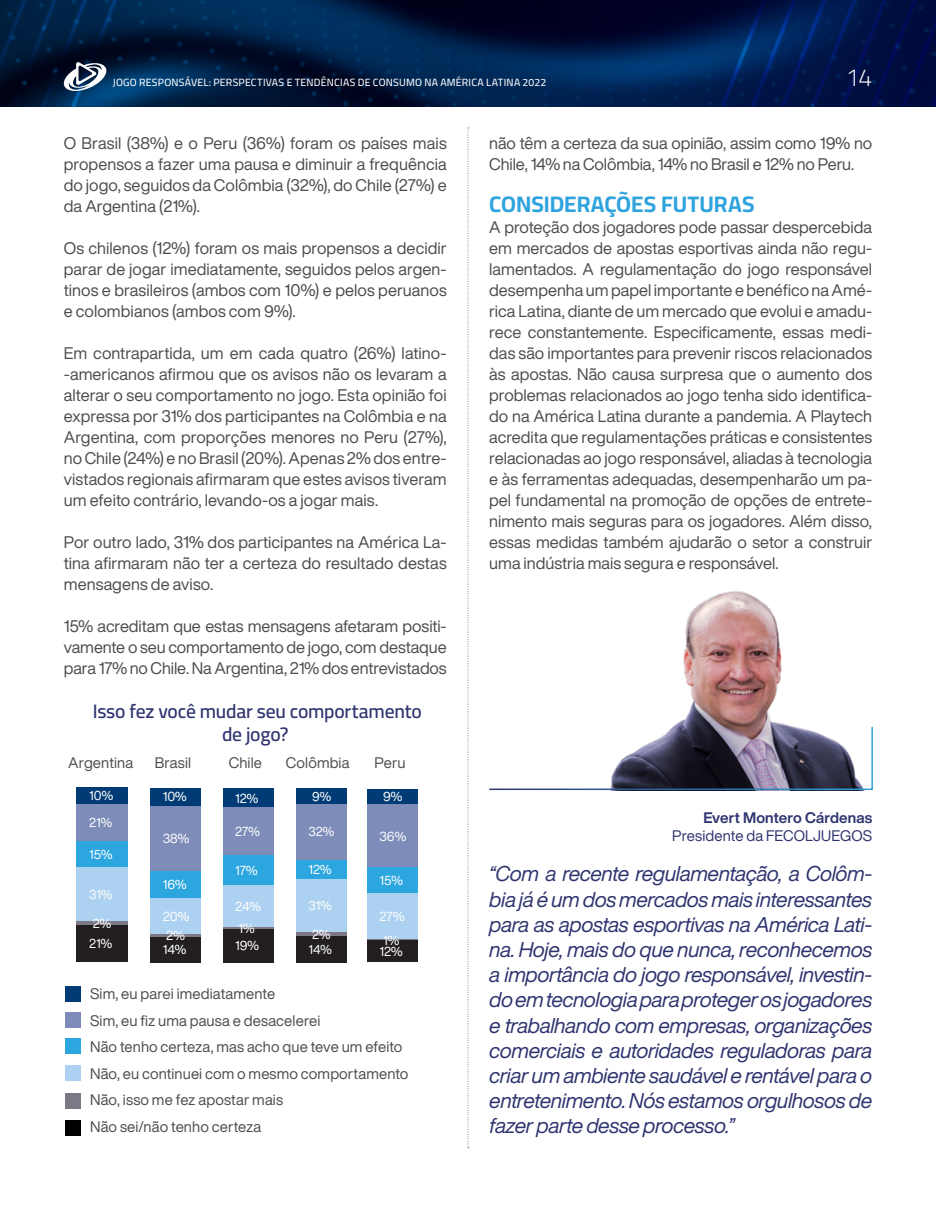
<style>
.page{position:relative;width:936px;height:1212px;background:#fff}
.page>*{position:absolute;margin:0;border:0;box-sizing:border-box;transform-origin:0 0}
.t1{font:300 24.6px "Cairo";color:#fff}
.t2{font:700 22.5px "Cairo";color:#2ea3dd}
.t3{font:italic 21px/25.2px "Helvetica Now Display";letter-spacing:-.02em;color:#2e346f;text-align:justify}
.t4{font:600 19.5px/23.4px "Cairo";letter-spacing:-.01em;color:#2e346f;text-align:center}
.t5{font:16.5px/21px "Helvetica Now Display";color:#4d4d4d;text-align:justify}
.t6{font:15px/26.5px "Helvetica Now Display";letter-spacing:.005em;color:#4d4d4d}
.t7{font:15px "Helvetica Now Display";letter-spacing:.005em;color:#2e346f}
.t8{font:700 15px "Helvetica Now Display";letter-spacing:.005em;color:#2e346f}
.t9{font:12.9px/19.6px "Helvetica Now Display";letter-spacing:.005em;color:#fff}
.t10{font:12.75px/14.7px "Helvetica Now Display";letter-spacing:.005em;color:#fff}
.t11{font:500 10.5px "Cairo";letter-spacing:.02em;color:#fff}
</style>
<div class="page">
<img style="left:0;top:0;width:935px;height:106px">
<svg style="left:62px;top:62px;width:46px;height:31px"></svg>
<img style="left:675px;top:591px;width:112px;height:134px">
<svg style="left:489px;top:725px;width:384px;height:66px"></svg>
<svg style="left:467px;top:128px;width:2px;height:1020px"></svg>
<div style="left:65px;top:986px;width:15px;height:16px;background:#003b75"></div>
<div style="left:65px;top:1012px;width:15px;height:16px;background:#7d8cb8"></div>
<div style="left:65px;top:1038px;width:15px;height:16px;background:#2ba6de"></div>
<div style="left:65px;top:1065px;width:15px;height:16px;background:#add1f0"></div>
<div style="left:65px;top:1092px;width:15px;height:16px;background:#7d7885"></div>
<div style="left:65px;top:1120px;width:15px;height:16px;background:#000"></div>
<div style="left:150px;top:788px;width:51px;height:17px;background:#003b75"></div>
<div style="left:150px;top:805px;width:51px;height:66px;background:#7d8cb8"></div>
<div style="left:150px;top:871px;width:51px;height:27px;background:#2ba6de"></div>
<div style="left:150px;top:898px;width:51px;height:36px;background:#add1f0"></div>
<hr style="left:150px;top:934px;width:51px;height:3px;background:#7d7885">
<div style="left:150px;top:937px;width:51px;height:25px;background:#231f20"></div>
<div style="left:223px;top:788px;width:50px;height:20px;background:#003b75"></div>
<div style="left:223px;top:808px;width:50px;height:47px;background:#7d8cb8"></div>
<div style="left:223px;top:855px;width:50px;height:30px;background:#2ba6de"></div>
<div style="left:223px;top:885px;width:50px;height:42px;background:#add1f0"></div>
<hr style="left:223px;top:927px;width:50px;height:2px;background:#7d7885">
<div style="left:223px;top:929px;width:50px;height:33px;background:#231f20"></div>
<div style="left:296px;top:788px;width:50px;height:16px;background:#003b75"></div>
<div style="left:296px;top:804px;width:50px;height:56px;background:#7d8cb8"></div>
<div style="left:296px;top:860px;width:50px;height:19px;background:#2ba6de"></div>
<div style="left:296px;top:879px;width:50px;height:53px;background:#add1f0"></div>
<hr style="left:296px;top:932px;width:50px;height:4px;background:#7d7885">
<div style="left:296px;top:936px;width:50px;height:26px;background:#231f20"></div>
<div style="left:367px;top:789px;width:51px;height:15px;background:#003b75"></div>
<div style="left:367px;top:804px;width:51px;height:63px;background:#7d8cb8"></div>
<div style="left:367px;top:867px;width:51px;height:27px;background:#2ba6de"></div>
<div style="left:367px;top:894px;width:51px;height:45px;background:#add1f0"></div>
<hr style="left:367px;top:939px;width:51px;height:2px;background:#7d7885">
<div style="left:367px;top:941px;width:51px;height:21px;background:#231f20"></div>
<div style="left:77px;top:787px;width:51px;height:17px;background:#003b75"></div>
<div style="left:77px;top:804px;width:51px;height:37px;background:#7d8cb8"></div>
<div style="left:77px;top:841px;width:51px;height:26px;background:#2ba6de"></div>
<div style="left:77px;top:867px;width:51px;height:55px;background:#add1f0"></div>
<hr style="left:77px;top:922px;width:51px;height:3px;background:#7d7885">
<div style="left:77px;top:925px;width:51px;height:37px;background:#231f20"></div>
<p class="t11" style="left:113px;top:75px;width:435px">JOGO RESPONSÁVEL: PERSPECTIVAS E TENDÊNCIAS DE CONSUMO NA AMÉRICA LATINA 2022</p>
<h1 class="t1" style="left:845px;top:59px;width:28px">14</h1>
<p class="t5" style="left:64px;top:132px;width:384px">O Brasil (38%) e o Peru (36%) foram os países mais propensos a fazer uma pausa e diminuir a frequência do jogo, seguidos da Colômbia (32%), do Chile (27%) e da Argentina (21%).</p>
<p class="t5" style="left:64px;top:237px;width:384px">Os chilenos (12%) foram os mais propensos a decidir parar de jogar imediatamente, seguidos pelos argen&shy;tinos e brasileiros (ambos com 10%) e pelos peruanos e colombianos (ambos com 9%).</p>
<p class="t5" style="left:64px;top:342px;width:384px">Em contrapartida, um em cada quatro (26%) latino--americanos afirmou que os avisos não os levaram a alterar o seu comportamento no jogo. Esta opinião foi expressa por 31% dos participantes na Colômbia e na Argentina, com proporções menores no Peru (27%), no Chile (24%) e no Brasil (20%). Apenas 2% dos entre&shy;vistados regionais afirmaram que estes avisos tiveram um efeito contrário, levando-os a jogar mais.</p>
<p class="t5" style="left:64px;top:531px;width:384px">Por outro lado, 31% dos participantes na América La&shy;tina afirmaram não ter a certeza do resultado destas mensagens de aviso.</p>
<p class="t5" style="left:64px;top:615px;width:384px">15% acreditam que estas mensagens afetaram positi&shy;vamente o seu comportamento de jogo, com destaque para 17% no Chile. Na Argentina, 21% dos entrevistados</p>
<p class="t4" style="left:93px;top:700px;width:330px">Isso fez você mudar seu comportamento de jogo?</p>
<p class="t6" style="left:68px;top:749px;width:66px">Argentina</p>
<p class="t6" style="left:155px;top:749px;width:38px">Brasil</p>
<p class="t6" style="left:229px;top:749px;width:35px">Chile</p>
<p class="t6" style="left:286px;top:749px;width:65px">Colômbia</p>
<p class="t6" style="left:374px;top:749px;width:33px">Peru</p>
<p class="t10" style="left:89px;top:782px;width:25px;line-height:27.2px">10%<br>21%</p>
<p class="t10" style="left:89px;top:847px;width:25px">15%</p>
<p class="t10" style="left:89px;top:887px;width:25px">31%</p>
<p class="t10" style="left:89px;top:913px;width:24px;line-height:20.1px">2%<br>21%</p>
<p class="t9" style="left:163px;top:787px;width:26px">10%</p>
<p class="t9" style="left:163px;top:829px;width:28px">38%</p>
<p class="t9" style="left:163px;top:875px;width:25px">16%</p>
<p class="t9" style="left:163px;top:906px;width:28px">20%<br>2%</p>
<p class="t9" style="left:163px;top:940px;width:25px">14%</p>
<p class="t9" style="left:235px;top:788px;width:25px">12%</p>
<p class="t9" style="left:235px;top:821px;width:26px">27%</p>
<p class="t9" style="left:235px;top:860px;width:24px">17%</p>
<p class="t9" style="left:235px;top:895px;width:28px;line-height:21.9px">24%<br>1%</p>
<p class="t9" style="left:235px;top:936px;width:25px">19%</p>
<p class="t10" style="left:312px;top:789px;width:21px">9%</p>
<p class="t10" style="left:308px;top:824px;width:27px">32%</p>
<p class="t10" style="left:308px;top:862px;width:24px">12%</p>
<p class="t10" style="left:308px;top:898px;width:25px">31%</p>
<p class="t10" style="left:308px;top:927px;width:25px">2%<br>14%</p>
<p class="t9" style="left:383px;top:787px;width:21px">9%</p>
<p class="t9" style="left:379px;top:826px;width:28px">36%</p>
<p class="t9" style="left:379px;top:871px;width:25px">15%</p>
<p class="t9" style="left:379px;top:904px;width:26px;line-height:23.5px">27%<br>1%</p>
<p class="t9" style="left:379px;top:941px;width:25px">12%</p>
<p class="t6" style="left:90px;top:980px;width:320px">Sim, eu parei imediatamente<br>Sim, eu fiz uma pausa e desacelerei<br>Não tenho certeza, mas acho que teve um efeito Não, eu continuei com o mesmo comportamento Não, isso me fez apostar mais<br>Não sei/não tenho certeza</p>
<p class="t5" style="left:489px;top:132px;width:384px">não têm a certeza da sua opinião, assim como 19% no<br>Chile, 14% na Colômbia, 14% no Brasil e 12% no Peru.</p>
<h2 class="t2" style="left:489px;top:187px;width:267px">CONSIDERAÇÕES FUTURAS</h2>
<p class="t5" style="left:489px;top:216px;width:384px">A proteção dos jogadores pode passar despercebida em mercados de apostas esportivas ainda não regu&shy;lamentados. A regulamentação do jogo responsável desempenha um papel importante e benéfico na Amé&shy;rica Latina, diante de um mercado que evolui e amadu&shy;rece constantemente. Especificamente, essas medi&shy;das são importantes para prevenir riscos relacionados às apostas. Não causa surpresa que o aumento dos problemas relacionados ao jogo tenha sido identifica&shy;do na América Latina durante a pandemia. A Playtech acredita que regulamentações práticas e consistentes relacionadas ao jogo responsável, aliadas à tecnologia e às ferramentas adequadas, desempenharão um pa&shy;pel fundamental na promoção de opções de entrete&shy;nimento mais seguras para os jogadores. Além disso, essas medidas também ajudarão o setor a construir uma indústria mais segura e responsável.</p>
<p class="t8" style="left:703px;top:808px;width:170px">Evert Montero Cárdenas</p>
<p class="t7" style="left:672px;top:826px;width:201px">Presidente da FECOLJUEGOS</p>
<p class="t3" style="left:489px;top:861px;width:384px">“Com a recente regulamentação, a Colôm&shy;bia já é um dos mercados mais interessantes para as apostas esportivas na América Lati&shy;na. Hoje, mais do que nunca, reconhecemos a importância do jogo responsável, investin&shy;do em tecnologia para proteger os jogadores e trabalhando com empresas, organizações comerciais e autoridades reguladoras para criar um ambiente saudável e rentável para o entretenimento. Nós estamos orgulhosos de fazer parte desse processo.”</p>
</div>
